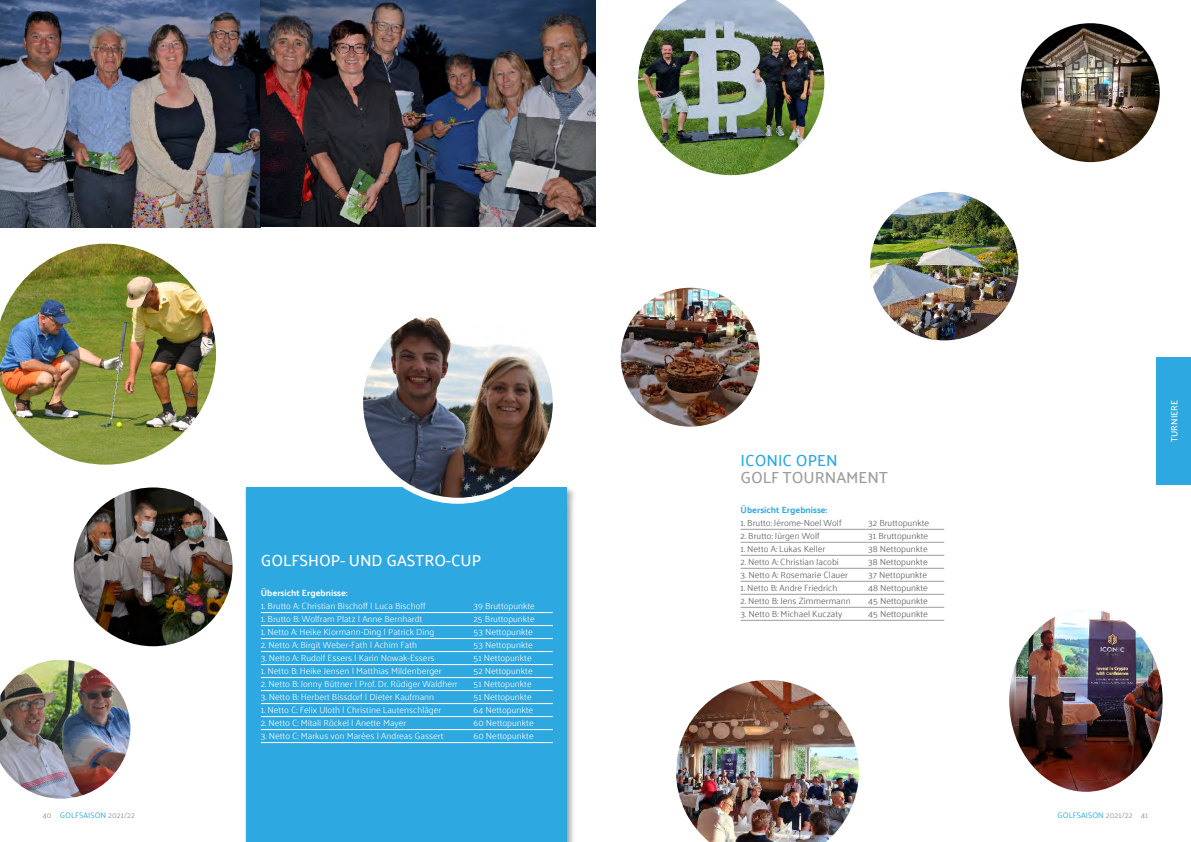
<style>
.page{position:relative;width:1191px;height:842px;background:#fff}
.page>*{position:absolute;margin:0;border:0;box-sizing:border-box;transform-origin:0 0}
.t1{font:500 16px "Palanquin";color:#fff}
.t2{font:500 16px "Palanquin";color:#9c9d9d}
.t3{font:500 16px "Palanquin";color:#2ea8e0}
.t4{font:300 9px "Palanquin";color:#fff}
.t5{font:300 9px "Palanquin";color:#565656}
.t6{font:700 9px "Palanquin";color:#fff}
.t7{font:700 9px "Palanquin";color:#2ea8e0}
.t8{font:500 9px "Palanquin";color:#fff}
.t9{font:8px "Palanquin";color:#2ea8e0}
.s1{color:#9c9d9d}
</style>
<div class="page">
<div style="left:244px;top:485px;width:332px;height:357px;background:#000;opacity:.4"></div>
<div style="left:247px;top:488px;width:320px;height:354px;background:#2ea8e0"></div>
<hr style="left:261px;top:612px;width:292px;height:1px;background:#fff">
<hr style="left:261px;top:625px;width:292px;height:1px;background:#fff">
<hr style="left:261px;top:638px;width:292px;height:1px;background:#fff">
<hr style="left:261px;top:651px;width:292px;height:1px;background:#fff">
<hr style="left:261px;top:664px;width:292px;height:1px;background:#fff">
<hr style="left:261px;top:677px;width:292px;height:1px;background:#fff">
<hr style="left:261px;top:690px;width:292px;height:1px;background:#fff">
<hr style="left:261px;top:703px;width:292px;height:1px;background:#fff">
<hr style="left:261px;top:716px;width:292px;height:1px;background:#fff">
<hr style="left:261px;top:729px;width:292px;height:1px;background:#fff">
<hr style="left:261px;top:742px;width:292px;height:1px;background:#fff">
<img style="left:0;top:0;width:595px;height:227px">
<div style="left:1157px;top:357px;width:34px;height:128px;background:#2ea8e0"></div>
<img style="left:74px;top:487px;width:158px;height:159px;border-radius:79px">
<img style="left:0;top:243px;width:216px;height:222px">
<img style="left:360px;top:305px;width:196px;height:196px;border-radius:98px">
<div style="left:357px;top:302px;width:202px;height:202px;border:6px solid #fff;border-radius:50%"></div>
<img style="left:1009px;top:610px;width:153px;height:182px">
<img style="left:620px;top:288px;width:139px;height:139px;border-radius:69px">
<hr style="left:740px;top:529px;width:204px;height:1px;background:#9c9d9d">
<hr style="left:740px;top:542px;width:204px;height:1px;background:#9c9d9d">
<hr style="left:740px;top:555px;width:204px;height:1px;background:#9c9d9d">
<hr style="left:740px;top:568px;width:204px;height:1px;background:#9c9d9d">
<hr style="left:740px;top:581px;width:204px;height:1px;background:#9c9d9d">
<hr style="left:740px;top:594px;width:204px;height:1px;background:#9c9d9d">
<hr style="left:740px;top:607px;width:204px;height:1px;background:#9c9d9d">
<hr style="left:740px;top:620px;width:204px;height:1px;background:#9c9d9d">
<img style="left:871px;top:193px;width:146px;height:146px">
<div style="left:864px;top:186px;width:160px;height:160px;border:6px solid #fff;border-radius:50%"></div>
<img style="left:676px;top:680px;width:183px;height:162px">
<img style="left:0;top:660px;width:130px;height:139px">
<img style="left:638px;top:0;width:186px;height:175px">
<img style="left:1020px;top:23px;width:139px;height:139px;border-radius:69px">
<h1 class="t1" style="left:261px;top:552px;width:222px">GOLFSHOP- UND GASTRO-CUP</h1>
<p class="t6" style="left:261px;top:588px;width:88px">Übersicht Ergebnisse:</p>
<p class="t4" style="left:261px;top:601px;width:166px">1. Brutto A: Christian Bischoff | Luca Bischoff</p>
<p class="t4" style="left:473px;top:601px;width:63px">39 Bruttopunkte</p>
<p class="t4" style="left:261px;top:614px;width:163px">1. Brutto B: Wolfram Platz | Anne Bernhardt</p>
<p class="t4" style="left:473px;top:614px;width:63px">25 Bruttopunkte</p>
<p class="t4" style="left:261px;top:627px;width:175px">1. Netto A: Heike Klormann-Ding | Patrick Ding</p>
<p class="t4" style="left:473px;top:627px;width:61px">53 Nettopunkte</p>
<p class="t4" style="left:261px;top:640px;width:158px">2. Netto A: Birgit Weber-Fath | Achim Fath</p>
<p class="t4" style="left:473px;top:640px;width:61px">53 Nettopunkte</p>
<p class="t4" style="left:261px;top:653px;width:175px">3. Netto A: Rudolf Essers | Karin Nowak-Essers</p>
<p class="t4" style="left:473px;top:653px;width:60px">51 Nettopunkte</p>
<p class="t4" style="left:261px;top:666px;width:182px">1. Netto B: Heike Jensen | Matthias Mildenberger</p>
<p class="t4" style="left:473px;top:666px;width:61px">52 Nettopunkte</p>
<p class="t4" style="left:261px;top:679px;width:198px">2. Netto B: Jonny Büttner | Prof. Dr. Rüdiger Waldherr</p>
<p class="t4" style="left:473px;top:679px;width:60px">51 Nettopunkte</p>
<p class="t4" style="left:261px;top:692px;width:175px">3. Netto B: Herbert Bissdorf | Dieter Kaufmann</p>
<p class="t4" style="left:473px;top:692px;width:60px">51 Nettopunkte</p>
<p class="t4" style="left:261px;top:705px;width:182px">1. Netto C: Felix Uloth | Christine Lautenschläger</p>
<p class="t4" style="left:473px;top:705px;width:61px">64 Nettopunkte</p>
<p class="t4" style="left:261px;top:718px;width:147px">2. Netto C: Mitali Röckel | Anette Mayer</p>
<p class="t4" style="left:473px;top:718px;width:62px">60 Nettopunkte</p>
<p class="t4" style="left:261px;top:731px;width:184px">3. Netto C: Markus von Marées | Andreas Gassert</p>
<p class="t4" style="left:473px;top:731px;width:62px">60 Nettopunkte</p>
<h1 class="t3" style="left:740px;top:451px;width:98px">ICONIC OPEN</h1>
<h1 class="t2" style="left:740px;top:468px;width:149px">GOLF TOURNAMENT</h1>
<p class="t7" style="left:740px;top:505px;width:88px">Übersicht Ergebnisse:</p>
<p class="t5" style="left:740px;top:518px;width:102px">1. Brutto: Jérome-Noel Wolf</p>
<p class="t5" style="left:868px;top:518px;width:62px">32 Bruttopunkte</p>
<p class="t5" style="left:740px;top:531px;width:81px">2. Brutto: Jürgen Wolf</p>
<p class="t5" style="left:868px;top:531px;width:61px">31 Bruttopunkte</p>
<p class="t5" style="left:740px;top:544px;width:86px">1. Netto A: Lukas Keller</p>
<p class="t5" style="left:868px;top:544px;width:61px">38 Nettopunkte</p>
<p class="t5" style="left:740px;top:557px;width:100px">2. Netto A: Christian Jacobi</p>
<p class="t5" style="left:868px;top:557px;width:61px">38 Nettopunkte</p>
<p class="t5" style="left:740px;top:570px;width:109px">3. Netto A: Rosemarie Clauer</p>
<p class="t5" style="left:868px;top:570px;width:60px">37 Nettopunkte</p>
<p class="t5" style="left:740px;top:583px;width:98px">1. Netto B: Andre Friedrich</p>
<p class="t5" style="left:868px;top:583px;width:61px">48 Nettopunkte</p>
<p class="t5" style="left:740px;top:596px;width:112px">2. Netto B: Jens Zimmermann</p>
<p class="t5" style="left:868px;top:596px;width:61px">45 Nettopunkte</p>
<p class="t5" style="left:740px;top:609px;width:103px">3. Netto B: Michael Kuczaty</p>
<p class="t5" style="left:868px;top:609px;width:61px">45 Nettopunkte</p>
<p class="t8" style="left:1169px;top:442px;width:43px;rotate:-90deg">TURNIERE</p>
<p class="t9" style="left:43px;top:810px;width:94px"><span class="s1">40</span> GOLFSAISON <span class="s1">2021/22</span></p>
<p class="t9" style="left:1057px;top:810px;width:92px">GOLFSAISON <span class="s1">2021/22 41</span></p>
</div>
